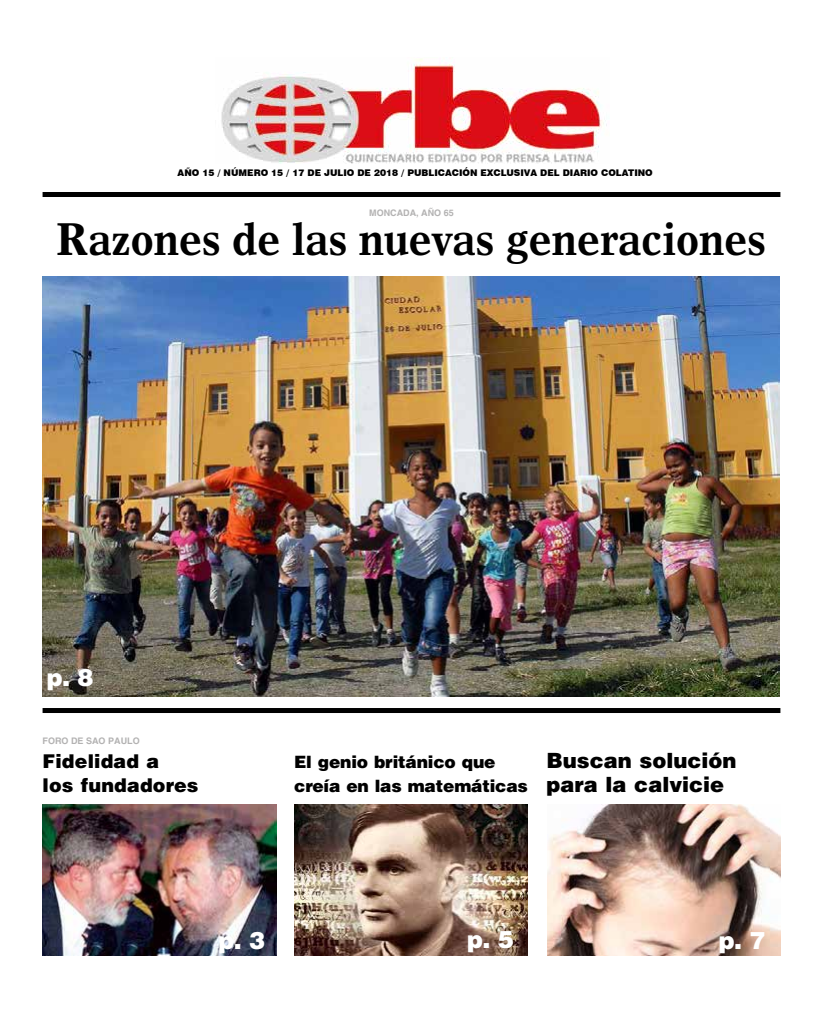
<style>
.page{position:relative;width:823px;height:1012px;background:#fff}
.page>*{position:absolute;margin:0;border:0;box-sizing:border-box;transform-origin:0 0}
.t1{font:700 46px "Times Europa LT Std";color:#000;scale:.9 1}
.t2{font:900 24px "Helvetica LT Std";color:#fff}
.t3{font:900 21px/24px "Helvetica LT Std";color:#000}
.t4{font:900 19px/24px "Helvetica LT Std";letter-spacing:.01em;color:#000}
.t5{font:900 17px/24px "Helvetica LT Std";letter-spacing:-.01em;color:#000}
.t6{font:900 9.2px "Swiss 721 BT";color:#000}
.t7{font:700 9px "Helvetica LT Std";color:#b3b2b2}
</style>
<div class="page">
<img style="left:221px;top:58px;width:386px;height:105px">
<div style="left:43px;top:192px;width:737px;height:5px;background:#000"></div>
<div style="left:43px;top:708px;width:737px;height:5px;background:#000"></div>
<img style="left:43px;top:804px;width:233px;height:151px">
<img style="left:547px;top:804px;width:233px;height:151px">
<img style="left:294px;top:804px;width:233px;height:151px">
<img style="left:43px;top:276px;width:736px;height:421px">
<p class="t6" style="left:177px;top:167px;width:476px">AÑO 15 / NÚMERO 15 / 17 DE JULIO DE 2018 / PUBLICACIÓN EXCLUSIVA DEL DIARIO COLATINO</p>
<p class="t7" style="left:369px;top:207px;width:86px">MONCADA, AÑO 65</p>
<h1 class="t1" style="left:56px;top:211px;width:789px">Razones de las nuevas generaciones</h1>
<h2 class="t2" style="left:47px;top:662px;width:48px">p. 8</h2>
<p class="t7" style="left:43px;top:735px;width:99px">FORO DE SAO PAULO</p>
<h3 class="t4" style="left:43px;top:749px;width:157px">Fidelidad a<br>los fundadores</h3>
<h3 class="t3" style="left:546px;top:748px;width:191px">Buscan solución para la calvicie</h3>
<h3 class="t5" style="left:294px;top:750px;width:235px">El genio británico que creía en las matemáticas</h3>
<h2 class="t2" style="left:218px;top:924px;width:48px">p. 3</h2>
<h2 class="t2" style="left:467px;top:924px;width:48px">p. 5</h2>
<h2 class="t2" style="left:718px;top:924px;width:48px">p. 7</h2>
</div>
